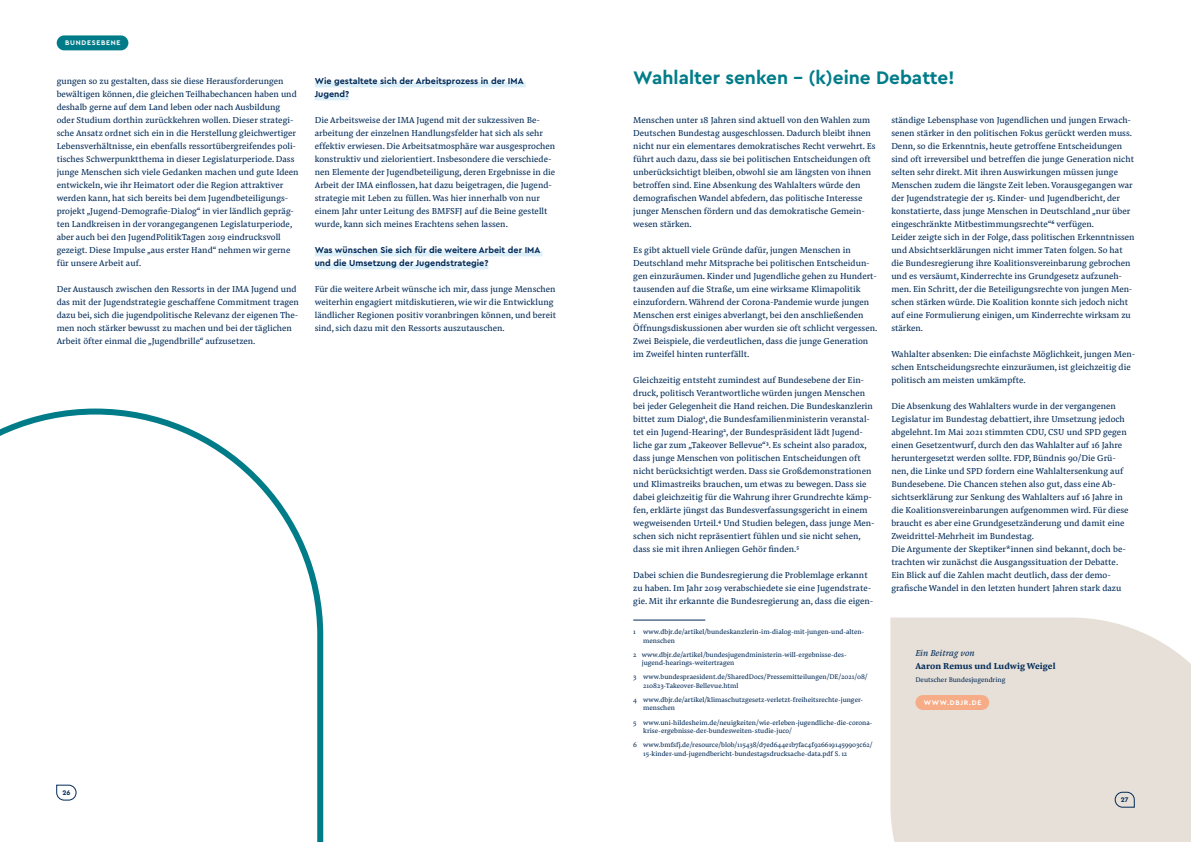
<style>
.page{position:relative;width:1191px;height:842px;background:#fff}
.page>*{position:absolute;margin:0;border:0;box-sizing:border-box;transform-origin:0 0}
.Headline{font:700 19px "Cera Pro";color:#007c89}
.Fließtext_zweispalti{font:9px/13px "Pensum Pro";color:#002a57}
.Fließtext_zweispalti-2{font:700 9px/13px "Cera Pro";color:#002a57}
.Fließtext_einspaltig{font:700 9px/13px "Pensum Pro";color:#002a57}
.Endnote{font:7px/8.4px "Pensum Pro";color:#002a57}
.Klein{font:7px "Pensum Pro";color:#002a57}
.Schlauch_Korall{font:700 7px "Cera Pro";letter-spacing:.1em;color:#fff}
.Schlauch_Rot{font:700 7px "Cera Pro";letter-spacing:.1em;color:#fff}
.t1{font:700 7px "Cera Pro";color:#002a57}
.s1{font-weight:400;font-style:italic}
</style>
<div class="page">
<hr style="left:633px;top:620px;width:72px;height:1px;background:#002a57">
<div style="left:315px;top:82px;width:211px;height:5px;background:#ddf0fa"></div>
<div style="left:315px;top:95px;width:34px;height:5px;background:#ddf0fa"></div>
<div style="left:315px;top:251px;width:227px;height:5px;background:#ddf0fa"></div>
<div style="left:315px;top:264px;width:173px;height:5px;background:#ddf0fa"></div>
<div style="left:890px;top:617px;width:301px;height:225px;background:#e7e0d8"></div>
<div style="left:915px;top:695px;width:74px;height:15px;background:#f6ac86;border-radius:7px"></div>
<svg style="left:0;top:408px;width:324px;height:434px"></svg>
<div style="left:57px;top:35px;width:71px;height:15px;background:#007c89;border-radius:7px"></div>
<svg style="left:56px;top:784px;width:21px;height:17px"></svg>
<svg style="left:1114px;top:791px;width:21px;height:17px"></svg>
<p class="Schlauch_Rot" style="left:65px;top:38px;width:57px">BUNDESEBENE</p>
<p class="Fließtext_zweispalti" style="left:57px;top:74px;width:243px">gungen so zu gestalten, dass sie diese Herausforderungen bewältigen können, die gleichen Teilhabechancen haben und deshalb gerne auf dem Land leben oder nach Ausbildung oder Studium dorthin zurückkehren wollen. Dieser strategi&shy;sche Ansatz ordnet sich ein in die Herstellung gleichwertiger Lebensverhältnisse, ein ebenfalls ressortübergreifendes poli&shy;tisches Schwerpunktthema in dieser Legislaturperiode. Dass junge Menschen sich viele Gedanken machen und gute Ideen entwickeln, wie ihr Heimatort oder die Region attraktiver werden kann, hat sich bereits bei dem Jugendbeteiligungs&shy;projekt „Jugend-Demografie-Dialog“ in vier ländlich gepräg&shy;ten Landkreisen in der vorangegangenen Legislaturperiode, aber auch bei den JugendPolitikTagen 2019 eindrucksvoll gezeigt. Diese Impulse „aus erster Hand“ nehmen wir gerne für unsere Arbeit auf.</p>
<p class="Fließtext_zweispalti" style="left:57px;top:282px;width:244px">Der Austausch zwischen den Ressorts in der IMA Jugend und das mit der Jugendstrategie geschaffene Commitment tragen dazu bei, sich die jugendpolitische Relevanz der eigenen The&shy;men noch stärker bewusst zu machen und bei der täglichen Arbeit öfter einmal die „Jugendbrille“ aufzusetzen.</p>
<p class="Fließtext_zweispalti-2" style="left:315px;top:74px;width:210px">Wie gestaltete sich der Arbeitsprozess in der IMA<br>Jugend?</p>
<p class="Fließtext_zweispalti" style="left:315px;top:113px;width:242px">Die Arbeitsweise der IMA Jugend mit der sukzessiven Be&shy;arbeitung der einzelnen Handlungsfelder hat sich als sehr effektiv erwiesen. Die Arbeitsatmosphäre war ausgesprochen konstruktiv und zielorientiert. Insbesondere die verschiede&shy;nen Elemente der Jugendbeteiligung, deren Ergebnisse in die Arbeit der IMA einflossen, hat dazu beigetragen, die Jugend&shy;strategie mit Leben zu füllen. Was hier innerhalb von nur einem Jahr unter Leitung des BMFSFJ auf die Beine gestellt wurde, kann sich meines Erachtens sehen lassen.</p>
<p class="Fließtext_zweispalti-2" style="left:315px;top:243px;width:227px">Was wünschen Sie sich für die weitere Arbeit der IMA und die Umsetzung der Jugendstrategie?</p>
<p class="Fließtext_zweispalti" style="left:315px;top:282px;width:243px">Für die weitere Arbeit wünsche ich mir, dass junge Menschen weiterhin engagiert mitdiskutieren, wie wir die Entwicklung ländlicher Regionen positiv voranbringen können, und bereit sind, sich dazu mit den Ressorts auszutauschen.</p>
<p class="t1" style="left:62px;top:788px;width:10px">26</p>
<p class="Headline" style="left:633px;top:65px;width:323px">Wahlalter senken – (k)eine Debatte!</p>
<p class="Fließtext_zweispalti" style="left:633px;top:113px;width:244px">Menschen unter 18 Jahren sind aktuell von den Wahlen zum Deutschen Bundestag ausgeschlossen. Dadurch bleibt ihnen nicht nur ein elementares demokratisches Recht verwehrt. Es führt auch dazu, dass sie bei politischen Entscheidungen oft unberücksichtigt bleiben, obwohl sie am längsten von ihnen betroffen sind. Eine Absenkung des Wahlalters würde den demografischen Wandel abfedern, das politische Interesse junger Menschen fördern und das demokratische Gemein&shy;wesen stärken.</p>
<p class="Fließtext_zweispalti" style="left:633px;top:243px;width:245px">Es gibt aktuell viele Gründe dafür, jungen Menschen in Deutschland mehr Mitsprache bei politischen Entscheidun&shy;gen einzuräumen. Kinder und Jugendliche gehen zu Hundert&shy;tausenden auf die Straße, um eine wirksame Klimapolitik einzufordern. Während der Corona-Pandemie wurde jungen Menschen erst einiges abverlangt, bei den anschließenden Öffnungsdiskussionen aber wurden sie oft schlicht vergessen.<br>Zwei Beispiele, die verdeutlichen, dass die junge Generation im Zweifel hinten runterfällt.</p>
<p class="Fließtext_zweispalti" style="left:633px;top:373px;width:243px">Gleichzeitig entsteht zumindest auf Bundesebene der Ein&shy;druck, politisch Verantwortliche würden jungen Menschen bei jeder Gelegenheit die Hand reichen. Die Bundeskanzlerin bittet zum Dialog<sup>1</sup>, die Bundesfamilienministerin veranstal&shy;tet ein Jugend-Hearing<sup>2</sup>, der Bundespräsident lädt Jugend&shy;liche gar zum „Takeover Bellevue“<sup>3</sup>. Es scheint also paradox, dass junge Menschen von politischen Entscheidungen oft nicht berücksichtigt werden. Dass sie Großdemonstrationen und Klimastreiks brauchen, um etwas zu bewegen. Dass sie dabei gleichzeitig für die Wahrung ihrer Grundrechte kämp&shy;fen, erklärte jüngst das Bundesverfassungsgericht in einem wegweisenden Urteil.<sup>4</sup> Und Studien belegen, dass junge Men&shy;schen sich nicht repräsentiert fühlen und sie nicht sehen, dass sie mit ihren Anliegen Gehör finden.<sup>5</sup></p>
<p class="Fließtext_zweispalti" style="left:633px;top:568px;width:241px">Dabei schien die Bundesregierung die Problemlage erkannt zu haben. Im Jahr 2019 verabschiedete sie eine Jugendstrate&shy;gie. Mit ihr erkannte die Bundesregierung an, dass die eigen-</p>
<p class="Endnote" style="left:643px;top:628px;width:222px;text-indent:-10px">1 www.dbjr.de/artikel/bundeskanzlerin-im-dialog-mit-jungen-und-alten&shy;menschen</p>
<p class="Endnote" style="left:642px;top:650px;width:207px;text-indent:-9px">2 www.dbjr.de/artikel/bundesjugendministerin-will-ergebnisse-des&shy;jugend-hearings-weitertragen</p>
<p class="Endnote" style="left:643px;top:673px;width:226px;text-indent:-10px">3 www.bundespraesident.de/SharedDocs/Pressemitteilungen/DE/2021/08/<br>210823-Takeover-Bellevue.html</p>
<p class="Endnote" style="left:643px;top:695px;width:221px;text-indent:-10px">4 www.dbjr.de/artikel/klimaschutzgesetz-verletzt-freiheitsrechte-junger&shy;menschen</p>
<p class="Endnote" style="left:643px;top:718px;width:231px;text-indent:-10px">5 www.uni-hildesheim.de/neuigkeiten/wie-erleben-jugendliche-die-corona&shy;krise-ergebnisse-der-bundesweiten-studie-juco/</p>
<p class="Endnote" style="left:643px;top:740px;width:231px;text-indent:-10px">6 www.bmfsfj.de/resource/blob/115438/d7ed644e1b7fac4f9266191459903c62/<br>15-kinder-und-jugendbericht-bundestagsdrucksache-data.pdf S. 12</p>
<p class="Fließtext_zweispalti" style="left:891px;top:113px;width:244px">ständige Lebensphase von Jugendlichen und jungen Erwach&shy;senen stärker in den politischen Fokus gerückt werden muss.<br>Denn, so die Erkenntnis, heute getroffene Entscheidungen sind oft irreversibel und betreffen die junge Generation nicht selten sehr direkt. Mit ihren Auswirkungen müssen junge Menschen zudem die längste Zeit leben. Vorausgegangen war der Jugendstrategie der 15. Kinder- und Jugendbericht, der konstatierte, dass junge Menschen in Deutschland „nur über eingeschränkte Mitbestimmungsrechte“<sup>6</sup> verfügen.</p>
<p class="Fließtext_zweispalti" style="left:891px;top:230px;width:245px">Leider zeigte sich in der Folge, dass politischen Erkenntnissen und Absichtserklärungen nicht immer Taten folgen. So hat die Bundesregierung ihre Koalitionsvereinbarung gebrochen und es versäumt, Kinderrechte ins Grundgesetz aufzuneh&shy;men. Ein Schritt, der die Beteiligungsrechte von jungen Men&shy;schen stärken würde. Die Koalition konnte sich jedoch nicht auf eine Formulierung einigen, um Kinderrechte wirksam zu stärken.</p>
<p class="Fließtext_zweispalti" style="left:891px;top:347px;width:245px">Wahlalter absenken: Die einfachste Möglichkeit, jungen Men&shy;schen Entscheidungsrechte einzuräumen, ist gleichzeitig die politisch am meisten umkämpfte.</p>
<p class="Fließtext_zweispalti" style="left:891px;top:399px;width:239px">Die Absenkung des Wahlalters wurde in der vergangenen Legislatur im Bundestag debattiert, ihre Umsetzung jedoch abgelehnt. Im Mai 2021 stimmten CDU, CSU und SPD gegen einen Gesetzentwurf, durch den das Wahlalter auf 16 Jahre heruntergesetzt werden sollte. FDP, Bündnis 90/Die Grü&shy;nen, die Linke und SPD fordern eine Wahlaltersenkung auf Bundesebene. Die Chancen stehen also gut, dass eine Ab&shy;sichtserklärung zur Senkung des Wahlalters auf 16 Jahre in die Koalitionsvereinbarungen aufgenommen wird. Für diese braucht es aber eine Grundgesetzänderung und damit eine Zweidrittel-Mehrheit im Bundestag.</p>
<p class="Fließtext_zweispalti" style="left:891px;top:542px;width:236px">Die Argumente der Skeptiker*innen sind bekannt, doch be&shy;trachten wir zunächst die Ausgangssituation der Debatte.</p>
<p class="Fließtext_zweispalti" style="left:891px;top:568px;width:231px">Ein Blick auf die Zahlen macht deutlich, dass der demo&shy;grafische Wandel in den letzten hundert Jahren stark dazu</p>
<p class="Fließtext_einspaltig" style="left:915px;top:646px;width:142px"><span class="s1">Ein Beitrag von<br></span>Aaron Remus und Ludwig Weigel</p>
<p class="Klein" style="left:915px;top:675px;width:91px">Deutscher Bundesjugendring</p>
<p class="Schlauch_Korall" style="left:924px;top:698px;width:59px">WWW.DBJR.DE</p>
<p class="t1" style="left:1120px;top:795px;width:9px">27</p>
</div>
